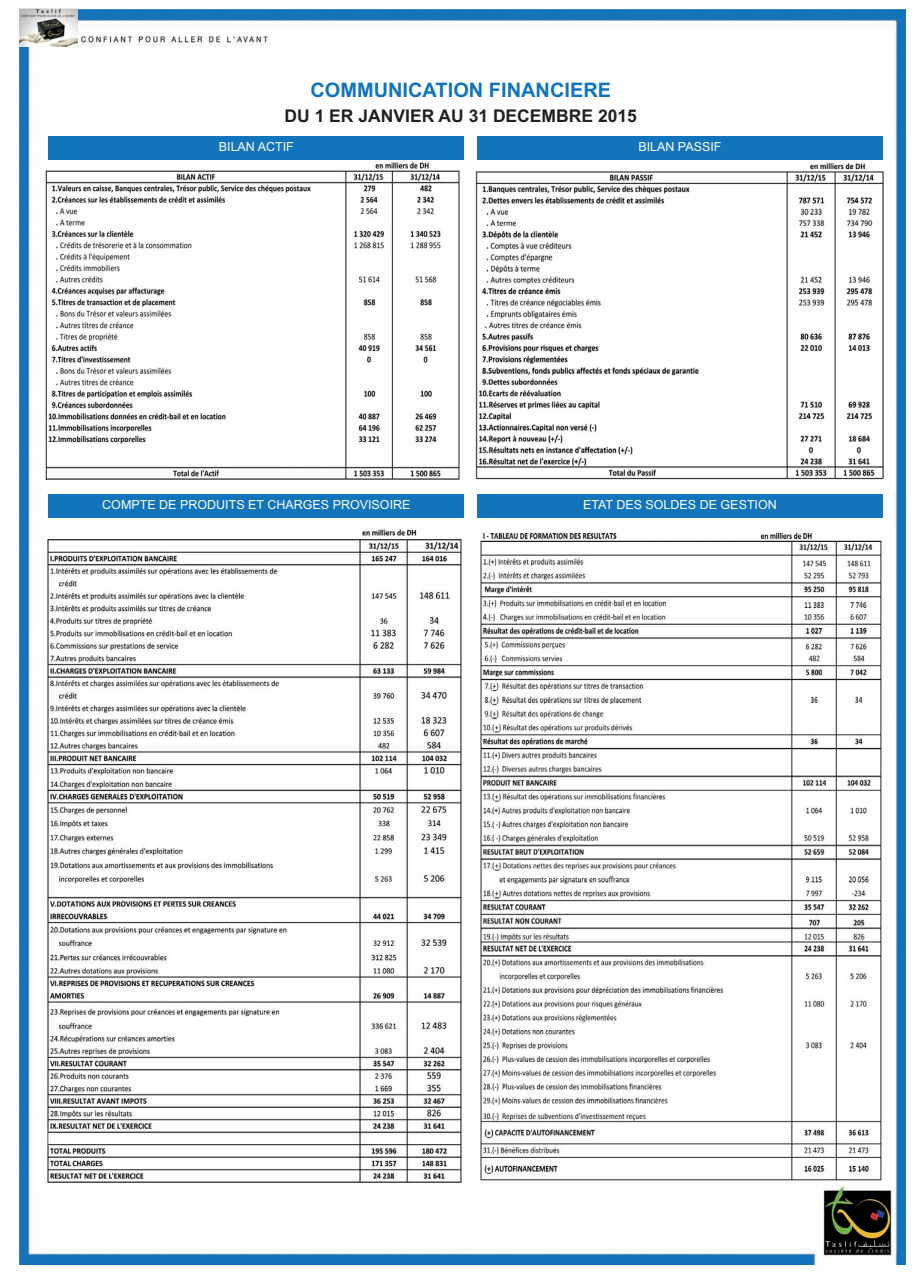
<style>
.page{position:relative;width:918px;height:1276px;background:#fff}
.page>*{position:absolute;margin:0;border:0;box-sizing:border-box;transform-origin:0 0}
.t1{font:700 20px "Arial";color:#1274ba}
.t2{font:700 17.5px "Arial";color:#231f20}
.t3{font:12.5px "Arial";color:#fff}
</style>
<div class="page">
<img style="left:20px;top:9px;width:885px;height:1255px">
<img style="left:44px;top:156px;width:424px;height:323px">
<img style="left:469px;top:160px;width:426px;height:329px">
<img style="left:35px;top:527px;width:433px;height:667px">
<img style="left:466px;top:528px;width:429px;height:659px">
<img style="left:819px;top:1185px;width:73px;height:72px">
<div style="left:48px;top:494px;width:416px;height:23px;background:#1274ba"></div>
<div style="left:477px;top:494px;width:405px;height:23px;background:#1274ba"></div>
<div style="left:48px;top:136px;width:416px;height:24px;background:#1274ba"></div>
<div style="left:477px;top:136px;width:405px;height:24px;background:#1274ba"></div>
<img style="left:82px;top:36px;width:187px;height:10px">
<img style="left:20px;top:8px;width:57px;height:38px">
<h1 class="t1" style="left:310px;top:78px;width:302px">COMMUNICATION FINANCIERE</h1>
<h2 class="t2" style="left:284px;top:106px;width:354px">DU 1 ER JANVIER AU 31 DECEMBRE 2015</h2>
<p class="t3" style="left:219px;top:142px;width:77px">BILAN ACTIF</p>
<p class="t3" style="left:638px;top:142px;width:85px">BILAN PASSIF</p>
<p class="t3" style="left:102px;top:500px;width:310px">COMPTE DE PRODUITS ET CHARGES PROVISOIRE</p>
<p class="t3" style="left:583px;top:500px;width:195px">ETAT DES SOLDES DE GESTION</p>
</div>
